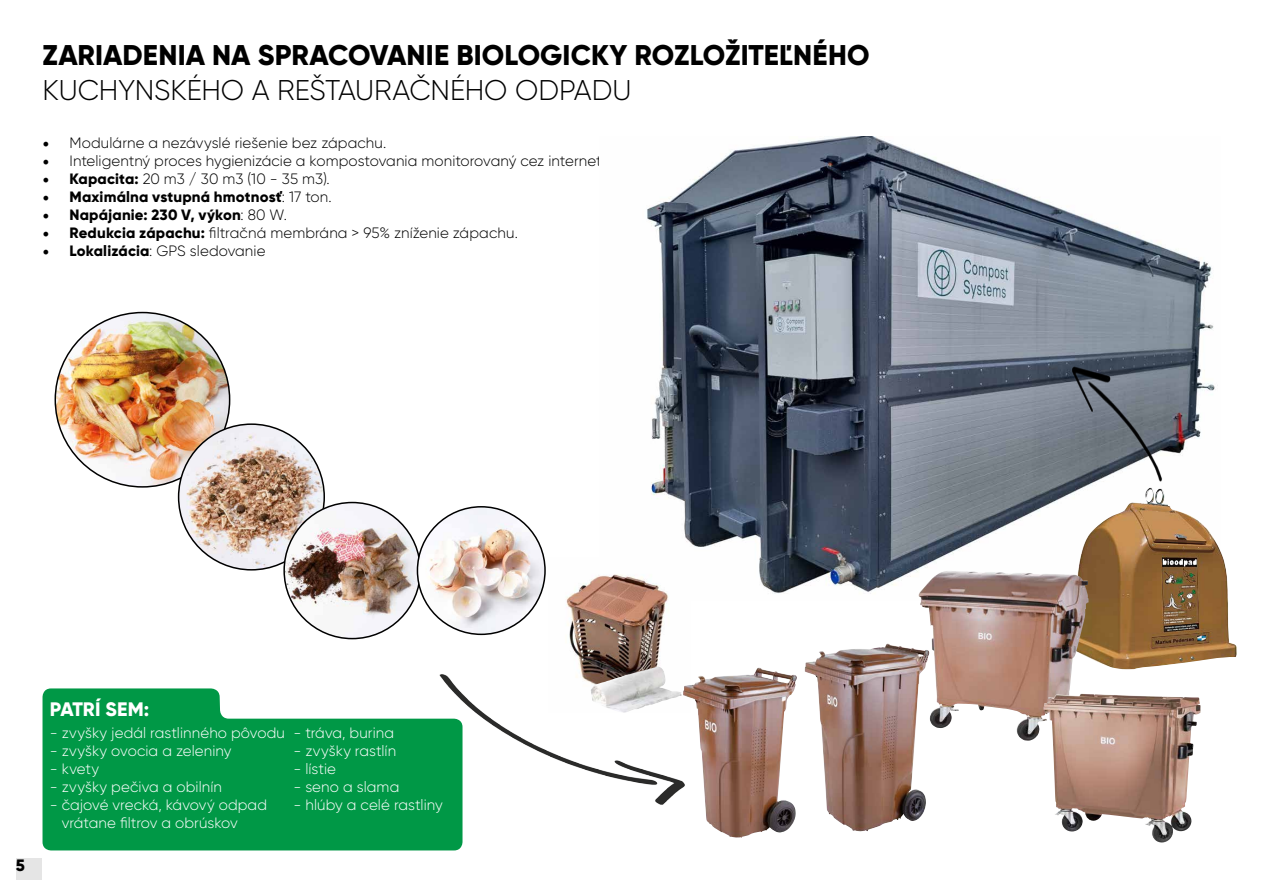
<style>
.page{position:relative;width:1263px;height:893px;background:#fff}
.page>*{position:absolute;margin:0;border:0;box-sizing:border-box;transform-origin:0 0}
.t1{font:800 28.5px "Gilroy";letter-spacing:.005em;color:#000}
.t2{font:300 28.5px "Gilroy";letter-spacing:-.005em;color:#000}
.t3{font:800 19.5px "Gilroy";color:#fff}
.t4{font:800 16.5px "Gilroy";color:#000}
.t5{font:300 15px "Gilroy";letter-spacing:.005em;color:#000}
.t6{font:300 15px/18px "Gilroy";letter-spacing:.005em;color:#fff}
.t7{font:800 15px "Gilroy";letter-spacing:.01em;color:#000}
.s1{font-family:"Minion Pro";font-weight:400;font-size:18px}
.s2{font-weight:800}
.s3{font-weight:300}
</style>
<div class="page">
<div style="left:16px;top:858px;width:25px;height:21px;background:#e5e5e5"></div>
<img style="left:647px;top:136px;width:569px;height:464px">
<img style="left:1068px;top:488px;width:169px;height:181px">
<img style="left:918px;top:571px;width:111px;height:157px">
<img style="left:55px;top:313px;width:175px;height:174px;border-radius:87px">
<img style="left:179px;top:424px;width:145px;height:146px;border-radius:73px">
<img style="left:284px;top:502px;width:136px;height:137px;border-radius:68px">
<img style="left:417px;top:507px;width:128px;height:127px;border-radius:64px">
<img style="left:566px;top:557px;width:125px;height:111px">
<img style="left:691px;top:668px;width:106px;height:170px">
<img style="left:805px;top:643px;width:125px;height:188px">
<img style="left:1043px;top:694px;width:108px;height:138px">
<img style="left:439px;top:668px;width:252px;height:146px">
<img style="left:590px;top:667px;width:92px;height:46px">
<img style="left:1068px;top:359px;width:98px;height:129px">
<svg style="left:43px;top:688px;width:419px;height:162px;background:#1ca35a"></svg>
<h1 class="t1" style="left:43px;top:37px;width:829px">ZARIADENIA NA SPRACOVANIE BIOLOGICKY ROZLOŽITEĽNÉHO</h1>
<h1 class="t2" style="left:43px;top:72px;width:590px">KUCHYNSKÉHO A REŠTAURAČNÉHO ODPADU</h1>
<p class="t5" style="left:43px;top:134px;width:345px"><span class="s1">•</span> Modulárne a nezávyslé riešenie bez zápachu.</p>
<p class="t5" style="left:43px;top:152px;width:564px"><span class="s1">•</span> Inteligentný proces hygienizácie a kompostovania monitorovaný cez internet.</p>
<p class="t5" style="left:43px;top:170px;width:289px"><span class="s1">•</span> <span class="s2">Kapacita:</span> 20 m3 / 30 m3 (10 - 35 m3).</p>
<p class="t7" style="left:43px;top:187px;width:291px"><span class="s1">•</span> Maximálna vstupná hmotnosť<span class="s3">: 17 ton.</span></p>
<p class="t7" style="left:43px;top:205px;width:246px"><span class="s1">•</span> Napájanie: 230 V, výkon<span class="s3">: 80 W.</span></p>
<p class="t5" style="left:43px;top:224px;width:477px"><span class="s1">•</span> <span class="s2">Redukcia zápachu:</span> filtračná membrána &gt; 95% zníženie zápachu.</p>
<p class="t5" style="left:43px;top:242px;width:225px"><span class="s1">•</span> <span class="s2">Lokalizácia</span>: GPS sledovanie</p>
<p class="t4" style="left:16px;top:855px;width:11px">5</p>
<h2 class="t3" style="left:50px;top:697px;width:101px">PATRÍ SEM:</h2>
<p class="t6" style="left:50px;top:724px;width:237px">- zvyšky jedál rastlinného pôvodu</p>
<p class="t6" style="left:50px;top:742px;width:183px">- zvyšky ovocia a zeleniny</p>
<p class="t6" style="left:50px;top:760px;width:51px">- kvety</p>
<p class="t6" style="left:50px;top:778px;width:174px">- zvyšky pečiva a obilnín</p>
<p class="t6" style="left:62px;top:796px;width:207px;text-indent:-12px">- čajové vrecká, kávový odpad vrátane filtrov a obrúskov</p>
<p class="t6" style="left:293px;top:724px;width:102px">- tráva, burina</p>
<p class="t6" style="left:293px;top:742px;width:104px">- zvyšky rastlín</p>
<p class="t6" style="left:293px;top:760px;width:44px">- lístie</p>
<p class="t6" style="left:293px;top:778px;width:107px">- seno a slama</p>
<p class="t6" style="left:293px;top:796px;width:151px">- hlúby a celé rastliny</p>
</div>
